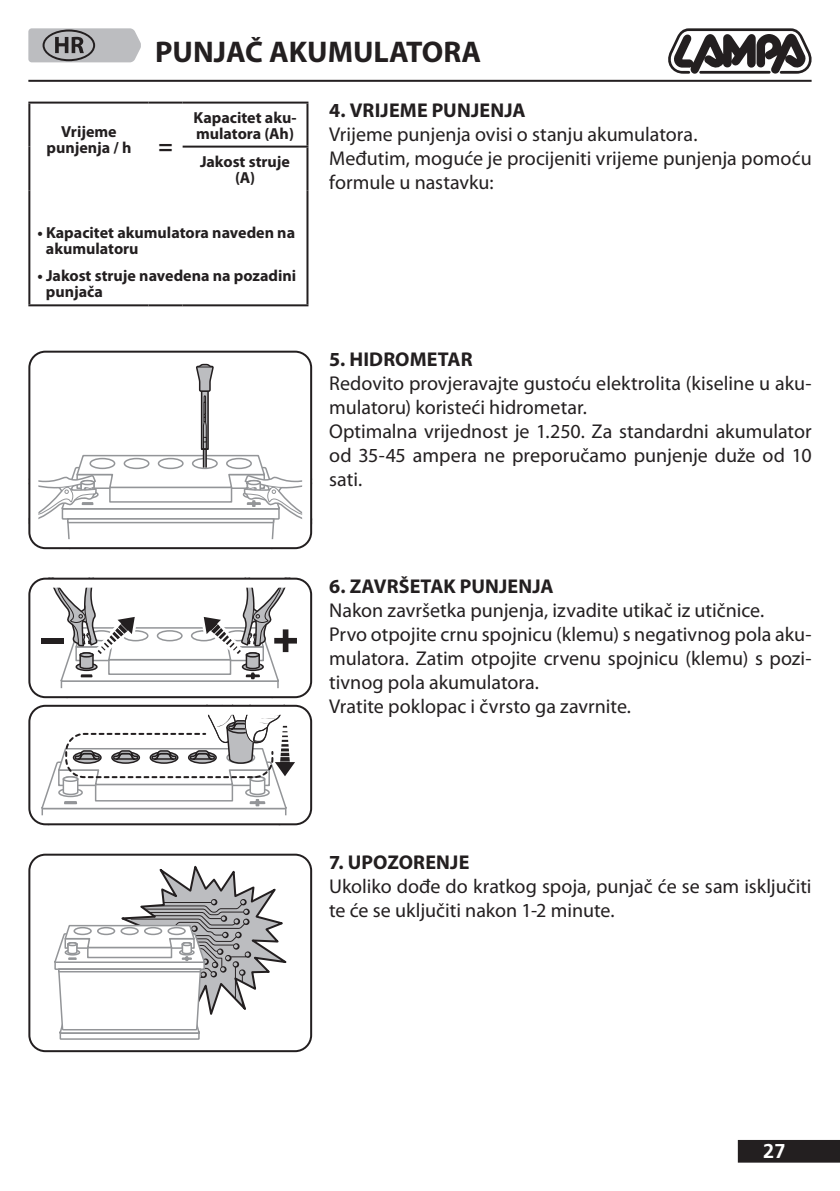
<style>
.page{position:relative;width:840px;height:1191px;background:#fff}
.page>*{position:absolute;margin:0;border:0;box-sizing:border-box;transform-origin:0 0}
.t1{font:700 30px "Myriad Pro";color:#231f20}
.t2{font:20px/24px "Myriad Pro";color:#231f20}
.t3{font:700 20px "Myriad Pro";letter-spacing:.01em;color:#231f20}
.t4{font:700 20px "Frutiger LT Std";color:#fff}
.t5{font:700 16px/16px "Myriad Pro";color:#231f20}
.s1{font-size:24px}
</style>
<div class="page">
<hr style="left:28px;top:80px;width:783px;height:2px;background:#231f20">
<div style="left:738px;top:1141px;width:100px;height:20px;background:#231f20"></div>
<div style="left:737px;top:1140px;width:102px;height:22px;border:2px solid #231f20"></div>
<svg style="left:668px;top:28px;width:144px;height:46px"></svg>
<hr style="left:28px;top:102px;width:120px;height:2px;background:#231f20">
<hr style="left:28px;top:104px;width:2px;height:43px;background:#231f20">
<hr style="left:148px;top:102px;width:34px;height:2px;background:#231f20">
<hr style="left:182px;top:102px;width:126px;height:2px;background:#231f20">
<hr style="left:306px;top:104px;width:2px;height:42px;background:#231f20">
<hr style="left:28px;top:147px;width:2px;height:44px;background:#231f20">
<hr style="left:306px;top:148px;width:2px;height:43px;background:#231f20">
<hr style="left:28px;top:191px;width:2px;height:113px;background:#231f20">
<hr style="left:306px;top:191px;width:2px;height:113px;background:#231f20">
<hr style="left:28px;top:304px;width:120px;height:2px;background:#231f20">
<hr style="left:148px;top:304px;width:34px;height:2px;background:#231f20">
<hr style="left:182px;top:304px;width:126px;height:2px;background:#231f20">
<hr style="left:182px;top:146px;width:126px;height:2px;background:#231f20">
<svg style="left:31px;top:351px;width:281px;height:198px"></svg>
<div style="left:28px;top:351px;width:284px;height:198px;border:2px solid #231f20;border-radius:16px"></div>
<svg style="left:31px;top:856px;width:281px;height:196px"></svg>
<div style="left:28px;top:853px;width:284px;height:199px;border:2px solid #231f20;border-radius:16px"></div>
<svg style="left:31px;top:580px;width:278px;height:118px"></svg>
<div style="left:28px;top:577px;width:284px;height:121px;border:2px solid #231f20;border-radius:16px"></div>
<svg style="left:31px;top:705px;width:278px;height:120px"></svg>
<div style="left:28px;top:705px;width:284px;height:120px;border:2px solid #231f20;border-radius:16px"></div>
<svg style="left:28px;top:28px;width:113px;height:34px;background:#aaaaac"></svg>
<h1 class="t1" style="left:155px;top:32px;width:327px">PUNJAČ AKUMULATORA</h1>
<p class="t5" style="left:46px;top:123px;width:128px;text-indent:15px">Vrijeme punjenja / h <span class="s1">=</span></p>
<p class="t5" style="left:193px;top:109px;width:104px">Kapacitet aku&shy;mulatora (Ah)</p>
<p class="t5" style="left:200px;top:153px;width:91px;text-align:center">Jakost struje (A)</p>
<p class="t5" style="left:46px;top:224px;width:250px;text-indent:-8px">• Kapacitet akumulatora naveden na akumulatoru</p>
<p class="t5" style="left:46px;top:267px;width:252px;text-indent:-8px">• Jakost struje navedena na pozadini punjača</p>
<p class="t3" style="left:329px;top:97px;width:198px">4. VRIJEME PUNJENJA</p>
<p class="t2" style="left:329px;top:122px;width:483px">Vrijeme punjenja ovisi o stanju akumulatora.<br>Međutim, moguće je procijeniti vrijeme punjenja pomoću formule u nastavku:</p>
<p class="t3" style="left:329px;top:346px;width:145px">5. HIDROMETAR</p>
<p class="t2" style="left:329px;top:371px;width:483px">Redovito provjeravajte gustoću elektrolita (kiseline u aku&shy;mulatoru) koristeći hidrometar.<br>Optimalna vrijednost je 1.250. Za standardni akumulator od 35-45 ampera ne preporučamo punjenje duže od 10 sati.</p>
<p class="t3" style="left:329px;top:573px;width:226px">6. ZAVRŠETAK PUNJENJA</p>
<p class="t2" style="left:329px;top:597px;width:483px">Nakon završetka punjenja, izvadite utikač iz utičnice.<br>Prvo otpojite crnu spojnicu (klemu) s negativnog pola aku&shy;mulatora. Zatim otpojite crvenu spojnicu (klemu) s pozi&shy;tivnog pola akumulatora.<br>Vratite poklopac i čvrsto ga zavrnite.</p>
<p class="t3" style="left:329px;top:849px;width:142px">7. UPOZORENJE</p>
<p class="t2" style="left:329px;top:873px;width:483px">Ukoliko dođe do kratkog spoja, punjač će se sam isključiti te će se uključiti nakon 1-2 minute.</p>
<p class="t4" style="left:762px;top:1139px;width:24px">27</p>
</div>
